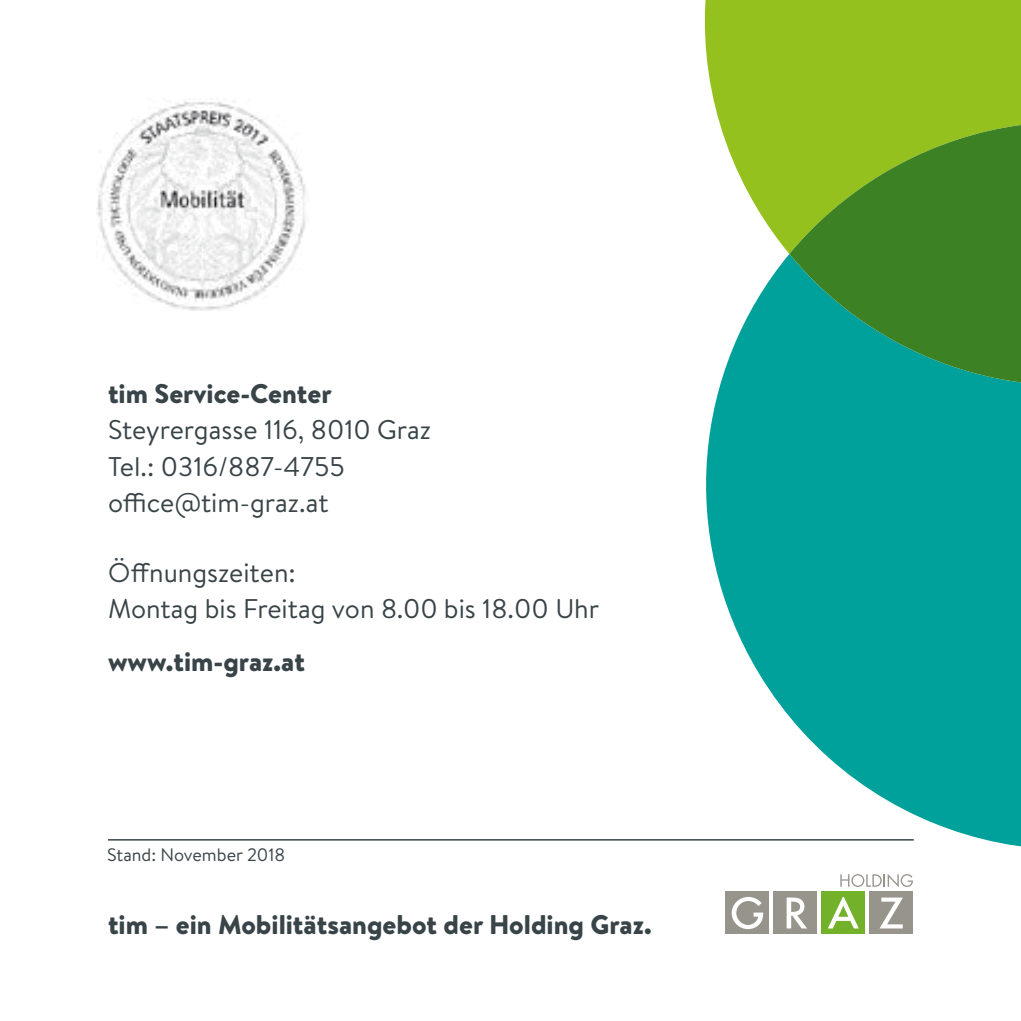
<style>
.page{position:relative;width:1021px;height:1021px;background:#fff}
.page>*{position:absolute;margin:0;border:0;box-sizing:border-box;transform-origin:0 0}
.t1{font:27px/36px "Brandon Text";color:#394448}
.t2{font:900 27px "Brandon Text";color:#394448}
.t3{font:18px "Brandon Text";color:#394448}
</style>
<div class="page">
<hr style="left:108px;top:839px;width:805px;height:1px;background:#394448">
<img style="left:96px;top:99px;width:210px;height:211px">
<svg style="left:840px;top:886px;width:70px;height:1px"></svg>
<div style="left:725px;top:891px;width:44px;height:42px;background:#96948b"></div>
<div style="left:773px;top:891px;width:44px;height:42px;background:#96948b"></div>
<div style="left:821px;top:891px;width:44px;height:42px;background:#72b129"></div>
<div style="left:869px;top:891px;width:43px;height:42px;background:#96948b"></div>
<svg style="left:731px;top:897px;width:32px;height:32px"></svg>
<svg style="left:786px;top:897px;width:21px;height:31px"></svg>
<svg style="left:880px;top:897px;width:23px;height:31px"></svg>
<svg style="left:828px;top:896px;width:30px;height:32px"></svg>
<svg style="left:676px;top:254px;width:344px;height:632px;fill:#00a19a"></svg>
<svg style="left:704px;top:0;width:316px;height:254px;fill:#95c11f"></svg>
<svg style="left:789px;top:113px;width:231px;height:292px;fill:#3c8225"></svg>
<p class="t2" style="left:108px;top:375px;width:225px">tim Service-Center</p>
<p class="t1" style="left:108px;top:411px;width:324px">Steyrergasse 116, 8010 Graz<br>Tel.: 0316/887-4755 office@tim-graz.at</p>
<p class="t1" style="left:108px;top:553px;width:492px">Öffnungszeiten:<br>Montag bis Freitag von 8.00 bis 18.00 Uhr</p>
<p class="t2" style="left:108px;top:642px;width:198px">www.tim-graz.at</p>
<p class="t3" style="left:107px;top:842px;width:180px">Stand: November 2018</p>
<p class="t2" style="left:108px;top:905px;width:545px">tim – ein Mobilitätsangebot der Holding Graz.</p>
</div>
